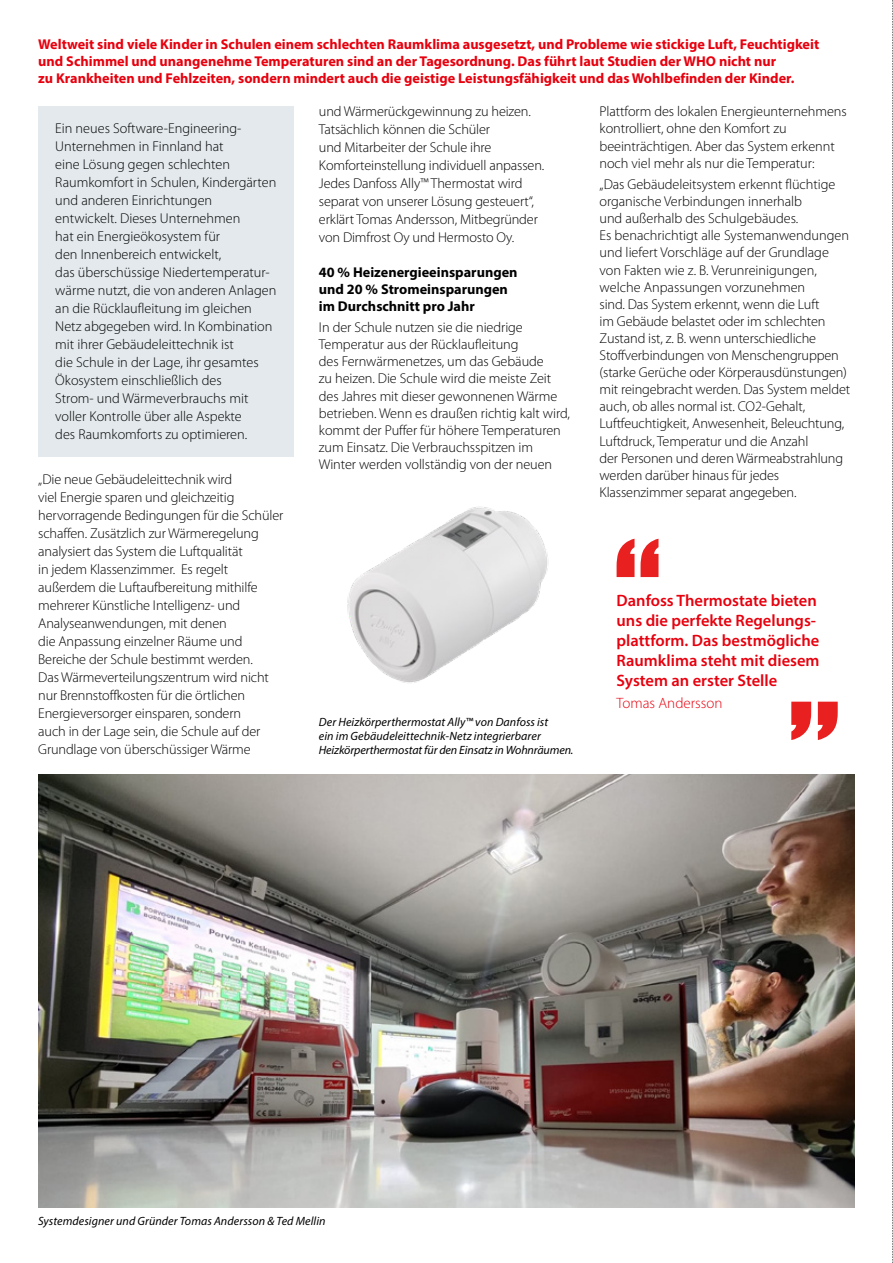
<style>
.page{position:relative;width:893px;height:1263px;background:#fff}
.page>*{position:absolute;margin:0;border:0;box-sizing:border-box;transform-origin:0 0}
.t1{font:600 16.5px/19.8px "Myriad Pro";color:#e7000e}
.t2{font:300 15px "Myriad Pro";color:#e7000e}
.t3{font:300 14.25px/18px "Myriad Pro";letter-spacing:-.01em;color:#000}
.t4{font:700 14.25px/17.1px "Myriad Pro";color:#e7000e}
.t5{font:700 14.25px/17.1px "Myriad Pro";color:#000}
.t6{font:italic 12px/14.4px "Myriad Pro";letter-spacing:.005em;color:#000}
</style>
<div class="page">
<div style="left:38px;top:106px;width:255px;height:350px;background:#e3e9ec"></div>
<img style="left:347px;top:506px;width:201px;height:177px">
<img style="left:38px;top:775px;width:817px;height:432px">
<svg style="left:617px;top:539px;width:41px;height:38px"></svg>
<svg style="left:791px;top:702px;width:47px;height:38px"></svg>
<svg style="left:892px;top:0;width:1px;height:1263px"></svg>
<p class="t4" style="left:38px;top:35px;width:782px">Weltweit sind viele Kinder in Schulen einem schlechten Raumklima ausgesetzt, und Probleme wie stickige Luft, Feuchtigkeit und Schimmel und unangenehme Temperaturen sind an der Tagesordnung. Das führt laut Studien der WHO nicht nur<br>zu Krankheiten und Fehlzeiten, sondern mindert auch die geistige Leistungsfähigkeit und das Wohlbefinden der Kinder.</p>
<p class="t3" style="left:55px;top:120px;width:223px">Ein neues Software-Engineering-Unternehmen in Finnland hat<br>eine Lösung gegen schlechten Raumkomfort in Schulen, Kindergärten und anderen Einrichtungen entwickelt. Dieses Unternehmen<br>hat ein Energieökosystem für<br>den Innenbereich entwickelt,<br>das überschüssige Niedertemperatur&shy;wärme nutzt, die von anderen Anlagen an die Rücklaufleitung im gleichen Netz abgegeben wird. In Kombination mit ihrer Gebäudeleittechnik ist<br>die Schule in der Lage, ihr gesamtes Ökosystem einschließlich des<br>Strom- und Wärmeverbrauchs mit voller Kontrolle über alle Aspekte<br>des Raumkomforts zu optimieren.</p>
<p class="t3" style="left:600px;top:103px;width:249px;line-height:17.1px">Plattform des lokalen Energieunternehmens kontrolliert, ohne den Komfort zu beeinträchtigen. Aber das System erkennt noch viel mehr als nur die Temperatur:</p>
<p class="t3" style="left:600px;top:176px;width:252px;line-height:17.1px">„Das Gebäudeleitsystem erkennt flüchtige organische Verbindungen innerhalb<br>und außerhalb des Schulgebäudes.<br>Es benachrichtigt alle Systemanwendungen und liefert Vorschläge auf der Grundlage von Fakten wie z. B. Verunreinigungen, welche Anpassungen vorzunehmen<br>sind. Das System erkennt, wenn die Luft<br>im Gebäude belastet oder im schlechten Zustand ist, z. B. wenn unterschiedliche Stoffverbindungen von Menschengruppen (starke Gerüche oder Körperausdünstungen) mit reingebracht werden. Das System meldet auch, ob alles normal ist. CO2-Gehalt, Luftfeuchtigkeit, Anwesenheit, Beleuchtung, Luftdruck, Temperatur und die Anzahl<br>der Personen und deren Wärmeabstrahlung werden darüber hinaus für jedes Klassenzimmer separat angegeben.</p>
<p class="t3" style="left:319px;top:103px;width:227px">und Wärmerückgewinnung zu heizen.<br>Tatsächlich können die Schüler<br>und Mitarbeiter der Schule ihre Komforteinstellung individuell anpassen.<br>Jedes Danfoss Ally™ Thermostat wird separat von unserer Lösung gesteuert“, erklärt Tomas Andersson, Mitbegründer von Dimfrost Oy und Hermosto Oy.</p>
<p class="t5" style="left:319px;top:263px;width:200px">40 % Heizenergieeinsparungen und 20 % Stromeinsparungen im Durchschnitt pro Jahr</p>
<p class="t3" style="left:319px;top:319px;width:253px;line-height:17.1px">In der Schule nutzen sie die niedrige Temperatur aus der Rücklaufleitung<br>des Fernwärmenetzes, um das Gebäude<br>zu heizen. Die Schule wird die meiste Zeit des Jahres mit dieser gewonnenen Wärme betrieben. Wenn es draußen richtig kalt wird, kommt der Puffer für höhere Temperaturen zum Einsatz. Die Verbrauchsspitzen im Winter werden vollständig von der neuen</p>
<p class="t3" style="left:38px;top:471px;width:247px">„Die neue Gebäudeleittechnik wird<br>viel Energie sparen und gleichzeitig hervorragende Bedingungen für die Schüler schaffen. Zusätzlich zur Wärmeregelung analysiert das System die Luftqualität<br>in jedem Klassenzimmer. Es regelt außerdem die Luftaufbereitung mithilfe mehrerer Künstliche Intelligenz- und Analyseanwendungen, mit denen<br>die Anpassung einzelner Räume und Bereiche der Schule bestimmt werden.<br>Das Wärmeverteilungszentrum wird nicht nur Brennstoffkosten für die örtlichen Energieversorger einsparen, sondern<br>auch in der Lage sein, die Schule auf der Grundlage von überschüssiger Wärme</p>
<p class="t1" style="left:617px;top:591px;width:204px">Danfoss Thermostate bieten uns die perfekte Regelungs&shy;plattform. Das bestmögliche<br>Raumklima steht mit diesem<br>System an erster Stelle</p>
<p class="t2" style="left:617px;top:695px;width:107px">Tomas Andersson</p>
<p class="t6" style="left:319px;top:714px;width:256px">Der Heizkörperthermostat Ally™ von Danfoss ist<br>ein im Gebäudeleittechnik-Netz integrierbarer<br>Heizkörperthermostat für den Einsatz in Wohnräumen.</p>
<p class="t6" style="left:38px;top:1214px;width:289px">Systemdesigner und Gründer Tomas Andersson &amp; Ted Mellin</p>
</div>
